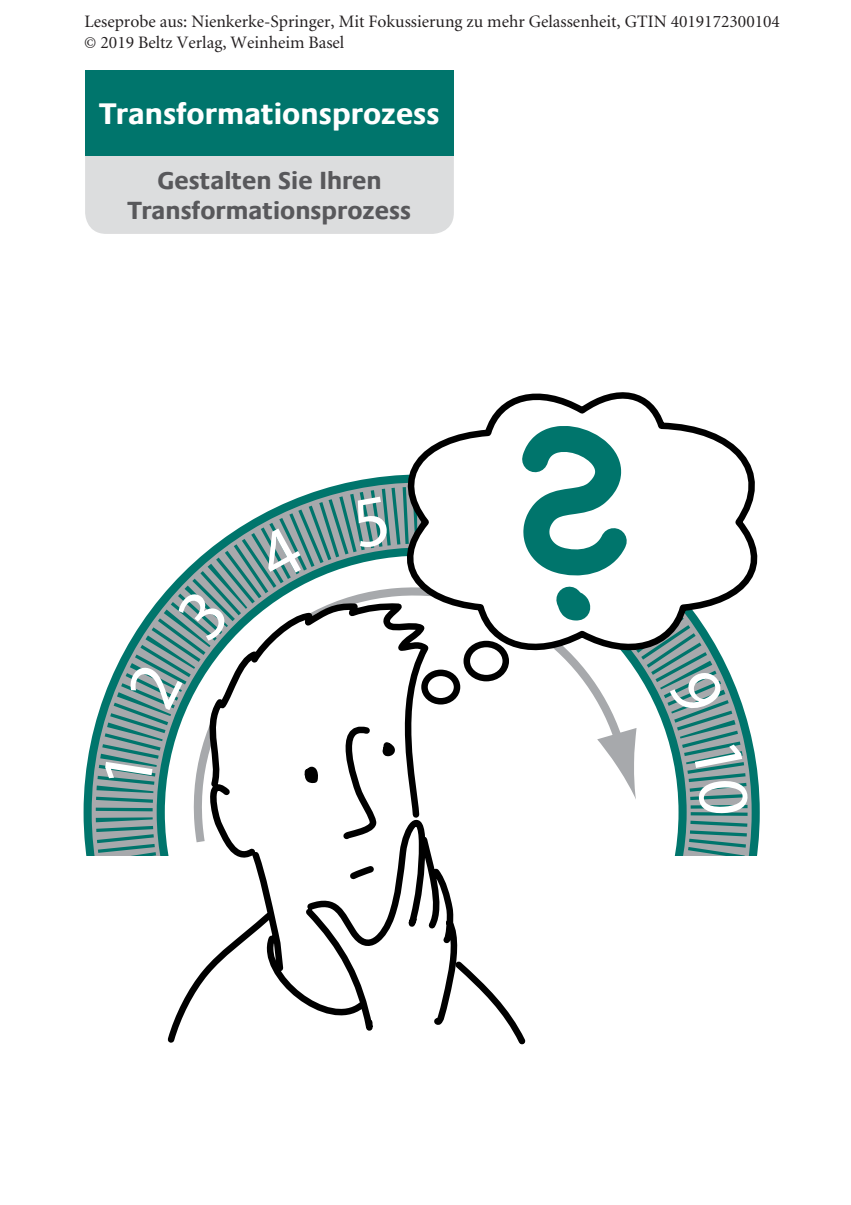
<style>
.page{position:relative;width:851px;height:1205px;background:#fff}
.page>*{position:absolute;margin:0;border:0;box-sizing:border-box;transform-origin:0 0}
.t1{font:700 30px "Praxis Com";color:#fff}
.t2{font:700 25px/30px "Praxis Com";color:#58585b;text-align:center}
.t3{font:17.5px/21.2px "Minion";color:#231f20}
</style>
<div class="page">
<div style="left:85px;top:128px;width:369px;height:106px;background:#dcddde;border-radius:21px"></div>
<div style="left:85px;top:71px;width:369px;height:85px;background:#00756c"></div>
<svg style="left:96px;top:487px;width:295px;height:369px"></svg>
<svg style="left:268px;top:528px;width:33px;height:44px"></svg>
<svg style="left:358px;top:497px;width:30px;height:50px"></svg>
<svg style="left:189px;top:575px;width:202px;height:18px"></svg>
<svg style="left:105px;top:593px;width:286px;height:193px"></svg>
<svg style="left:163px;top:600px;width:228px;height:443px"></svg>
<svg style="left:391px;top:392px;width:369px;height:653px"></svg>
<svg style="left:466px;top:644px;width:39px;height:34px"></svg>
<div style="left:463px;top:641px;width:46px;height:40px;border:6px solid #000;border-radius:50%"></div>
<svg style="left:424px;top:673px;width:33px;height:28px"></svg>
<div style="left:421px;top:669px;width:39px;height:35px;border:6px solid #000;border-radius:50%"></div>
<svg style="left:464px;top:413px;width:201px;height:222px"></svg>
<p class="t3" style="left:84px;top:11px;width:697px">Leseprobe aus: Nienkerke-Springer, Mit Fokussierung zu mehr Gelassenheit, GTIN 4019172300104 © 2019 Beltz Verlag, Weinheim Basel</p>
<h1 class="t1" style="left:99px;top:96px;width:342px">Transformationsprozess</h1>
<h2 class="t2" style="left:127px;top:165px;width:285px">Gestalten Sie Ihren<br>Transformationsprozess</h2>
</div>
